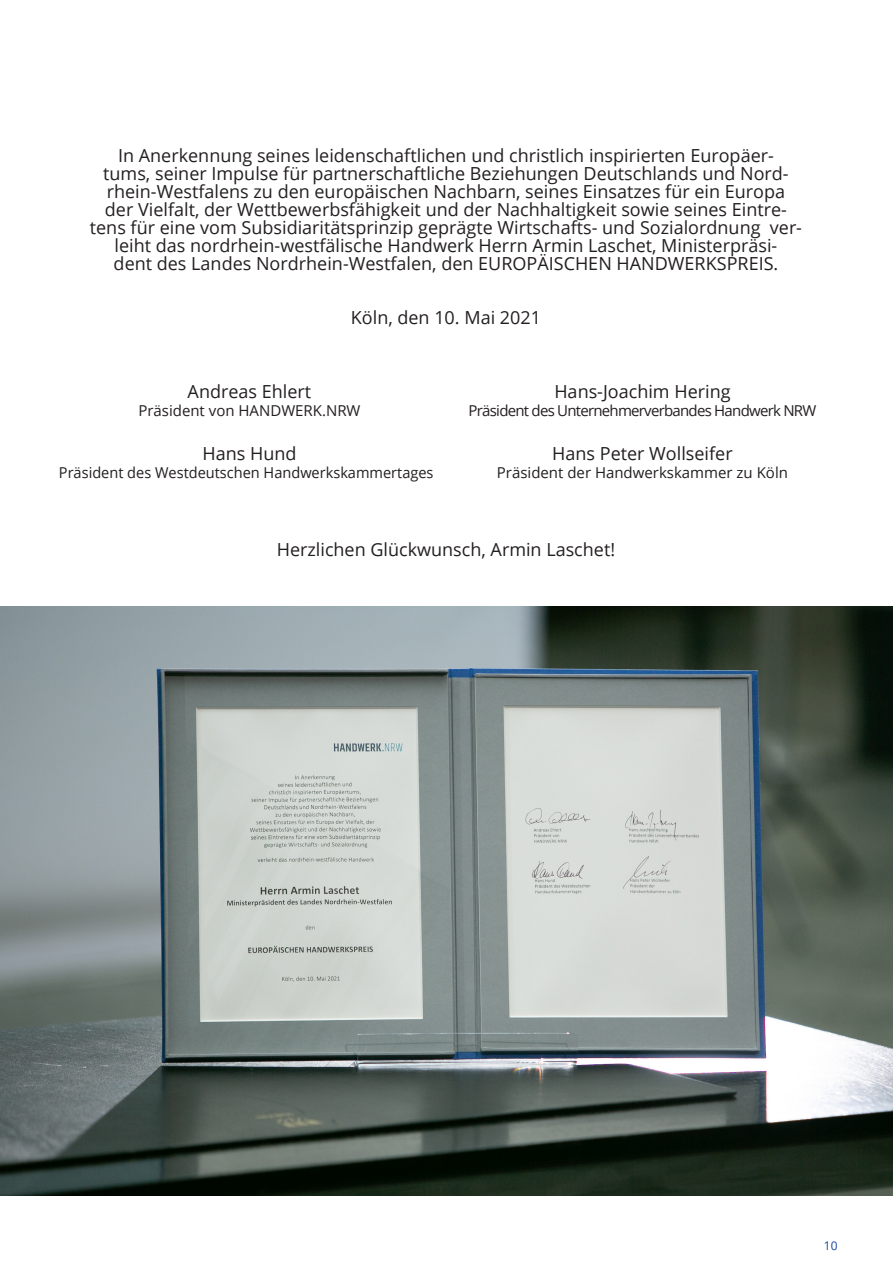
<style>
.page{position:relative;width:893px;height:1263px;background:#fff}
.page>*{position:absolute;margin:0;border:0;box-sizing:border-box;transform-origin:0 0}
.Lauftext_2spaltig{font:18px/18px "Open Sans";color:#231f20;text-align:center}
.t1{font:15px "Open Sans";color:#231f20}
.t2{font:15px "Open Sans";letter-spacing:-.05em;color:#231f20}
.t3{font:12px "Open Sans";color:#18469d}
</style>
<div class="page">
<img style="left:0;top:606px;width:893px;height:589px">
<p class="Lauftext_2spaltig" style="left:90px;top:146px;width:714px">In Anerkennung seines leidenschaftlichen und christlich inspirierten Europäer-<br>tums, seiner Impulse für partnerschaftliche Beziehungen Deutschlands und Nord&shy;rhein-Westfalens zu den europäischen Nachbarn, seines Einsatzes für ein Europa<br>der Vielfalt, der Wettbewerbsfähigkeit und der Nachhaltigkeit sowie seines Eintre&shy;tens für eine vom Subsidiaritätsprinzip geprägte Wirtschafts- und Sozialordnung ver&shy;leiht das nordrhein-westfälische Handwerk Herrn Armin Laschet, Ministerpräsi-<br>dent des Landes Nordrhein-Westfalen, den EUROPÄISCHEN HANDWERKSPREIS.</p>
<p class="Lauftext_2spaltig" style="left:351px;top:308px;width:192px">Köln, den 10. Mai 2021</p>
<p class="Lauftext_2spaltig" style="left:188px;top:382px;width:125px">Andreas Ehlert</p>
<p class="t1" style="left:138px;top:400px;width:224px">Präsident von HANDWERK.NRW</p>
<p class="Lauftext_2spaltig" style="left:202px;top:444px;width:96px">Hans Hund</p>
<p class="t1" style="left:59px;top:462px;width:376px">Präsident des Westdeutschen Handwerkskammertages</p>
<p class="Lauftext_2spaltig" style="left:554px;top:382px;width:178px">Hans-Joachim Hering</p>
<p class="t2" style="left:469px;top:400px;width:349px">Präsident des Unternehmerverbandes Handwerk NRW</p>
<p class="Lauftext_2spaltig" style="left:552px;top:444px;width:182px">Hans Peter Wollseifer</p>
<p class="t1" style="left:497px;top:462px;width:293px">Präsident der Handwerkskammer zu Köln</p>
<p class="Lauftext_2spaltig" style="left:277px;top:540px;width:340px">Herzlichen Glückwunsch, Armin Laschet!</p>
<p class="t3" style="left:824px;top:1237px;width:15px">10</p>
</div>
